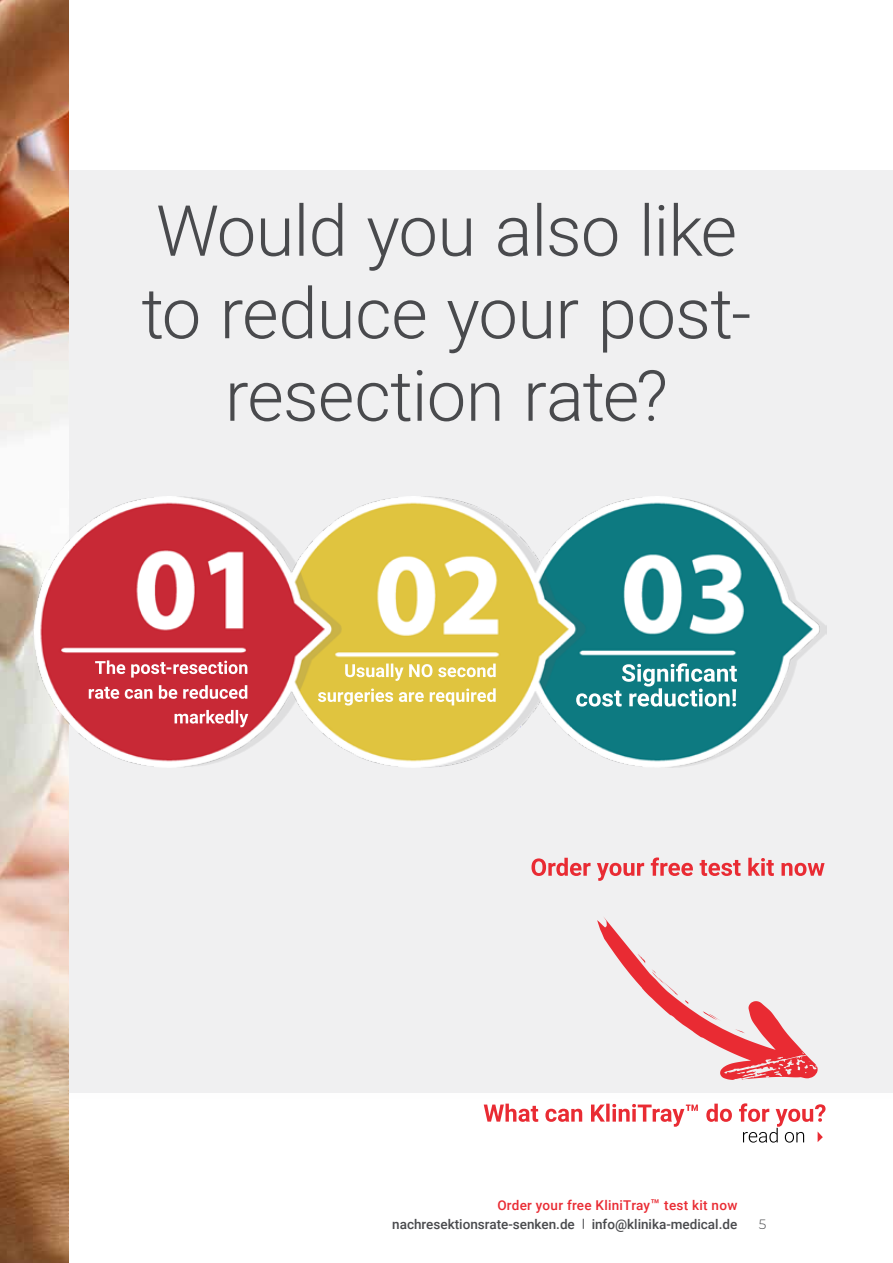
<style>
.page{position:relative;width:893px;height:1263px;background:#fff}
.page>*{position:absolute;margin:0;border:0;box-sizing:border-box;transform-origin:0 0}
.t1{font:500 13.5px "Roboto";color:#494a4d}
.t2{font:500 13.5px "Roboto";letter-spacing:.02em;color:#e92b33}
.t3{font:300 13.5px "Montserrat";color:#494a4d}
.s1{font-size:15px}
</style>
<div class="page">
<div style="left:0;top:170px;width:893px;height:923px;background:#f0f0f1"></div>
<img style="left:0;top:0;width:68px;height:1263px">
<svg style="left:230px;top:370px;width:435px;height:51px"></svg>
<svg style="left:142px;top:285px;width:607px;height:68px"></svg>
<svg style="left:158px;top:203px;width:576px;height:68px"></svg>
<svg style="left:531px;top:857px;width:294px;height:24px"></svg>
<img style="left:35px;top:497px;width:791px;height:270px">
<svg style="left:175px;top:710px;width:73px;height:17px"></svg>
<svg style="left:89px;top:685px;width:158px;height:14px"></svg>
<svg style="left:95px;top:660px;width:152px;height:17px"></svg>
<svg style="left:318px;top:688px;width:178px;height:17px"></svg>
<svg style="left:345px;top:663px;width:151px;height:18px"></svg>
<svg style="left:576px;top:663px;width:161px;height:43px"></svg>
<svg style="left:597px;top:917px;width:221px;height:163px"></svg>
<svg style="left:484px;top:1103px;width:341px;height:39px"></svg>
<p class="t2" style="left:497px;top:1195px;width:242px">Order your free KliniTray<span class="s1">™</span> test kit now</p>
<p class="t1" style="left:392px;top:1214px;width:347px">nachresektionsrate-senken.de info@klinika-medical.de</p>
<p class="t3" style="left:759px;top:1215px;width:9px">5</p>
</div>
